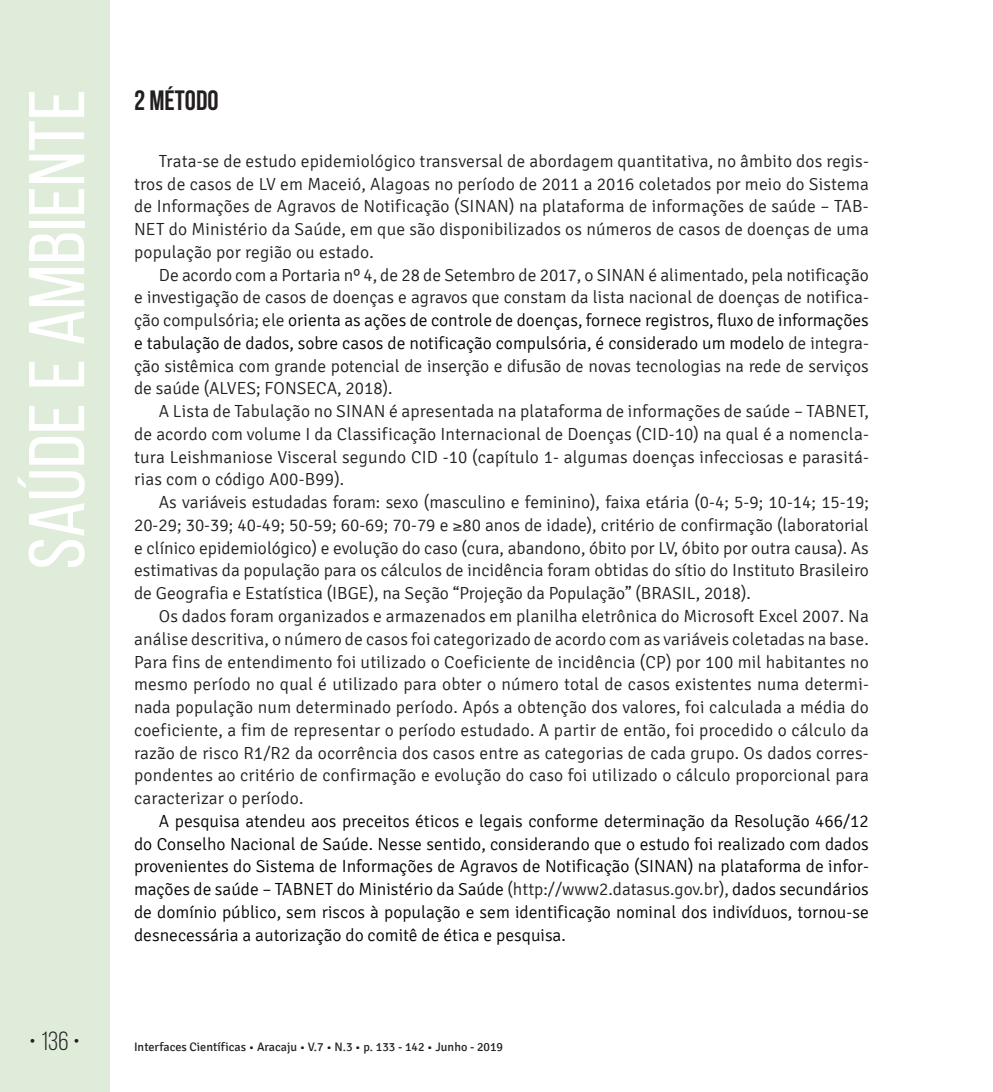
<style>
.page{position:relative;width:993px;height:1092px;background:#fff}
.page>*{position:absolute;margin:0;border:0;box-sizing:border-box;transform-origin:0 0}
.t1{font:78.75px "Bebas Neue";color:#fff;scale:1.09 1}
.t2{font:700 28px "Bebas Neue";color:#231f20}
.t3{font:26.25px "Bebas Neue";color:#231f20}
.t4{font:300 17.5px/22.8px "Signika";letter-spacing:.005em;color:#231f20;text-align:justify}
.t5{font:300 17.5px/22.8px "Signika";color:#040503;text-align:justify}
.t6{font:12.25px "Signika";color:#231f20}
.s1{color:#040503}
.s2{color:#231f20}
</style>
<div class="page">
<div style="left:0;top:0;width:109px;height:1091px;background:#deecd9"></div>
<h1 class="t1" style="left:14px;top:569px;width:442px;rotate:-90deg">Saúde e Ambiente</h1>
<h2 class="t2" style="left:134px;top:85px;width:86px">2 MÉTODO</h2>
<p class="t4" style="left:134px;top:150px;width:736px;text-indent:25px">Trata-se de estudo epidemiológico transversal de abordagem quantitativa, no âmbito dos regis&shy;tros de casos de LV em Maceió, Alagoas no período de 2011 a 2016 coletados por meio do Sistema de Informações de Agravos de Notificação (SINAN) na plataforma de informações de saúde – TAB-NET do Ministério da Saúde, em que são disponibilizados os números de casos de doenças de uma população por região ou estado.</p>
<p class="t4" style="left:134px;top:263px;width:736px;text-indent:25px">De acordo com a Portaria nº 4, de 28 de Setembro de 2017, o SINAN é alimentado, pela notificação e investigação de casos de doenças e agravos que constam da lista nacional de doenças de notifica&shy;ção compulsória; ele <span class="s1">orienta as ações de controle de doenças, fornece registros, fluxo de informações e tabulação de dados, sobre casos de notificação compulsória, é considerado um modelo</span> de integra&shy;ção sistêmica com grande potencial de inserção e difusão de novas tecnologias na rede de serviços de saúde (ALVES; FONSECA, 2018).</p>
<p class="t4" style="left:134px;top:400px;width:736px;text-indent:25px">A Lista de Tabulação no SINAN é apresentada na plataforma de informações de saúde – TABNET, de acordo com volume I da Classificação Internacional de Doenças (CID-10) na qual é a nomencla&shy;tura Leishmaniose Visceral segundo CID -10 (capítulo 1- algumas doenças infecciosas e parasitá&shy;rias com o código A00-B99).</p>
<p class="t4" style="left:134px;top:491px;width:736px;text-indent:25px">As variáveis estudadas foram: sexo (masculino e feminino), faixa etária (0-4; 5-9; 10-14; 15-19; 20-29; 30-39; 40-49; 50-59; 60-69; 70-79 e ≥80 anos de idade), critério de confirmação (laboratorial e clínico epidemiológico) e evolução do caso (cura, abandono, óbito por LV, óbito por outra causa). As estimativas da população para os cálculos de incidência foram obtidas do sítio do Instituto Brasileiro de Geografia e Estatística (IBGE), na Seção “Projeção da População” (BRASIL, 2018).</p>
<p class="t4" style="left:134px;top:605px;width:736px;text-indent:25px">Os dados foram organizados e armazenados em planilha eletrônica do Microsoft Excel 2007. Na análise descritiva, o número de casos foi categorizado de acordo com as variáveis coletadas na base.<br>Para fins de entendimento foi utilizado o Coeficiente de incidência (CP) por 100 mil habitantes no mesmo período no qual é utilizado para obter o número total de casos existentes numa determi&shy;nada população num determinado período. Após a obtenção dos valores, foi calculada a média do coeficiente, a fim de representar o período estudado. A partir de então, foi procedido o cálculo da razão de risco R1/R2 da ocorrência dos casos entre as categorias de cada grupo. Os dados corres&shy;pondentes ao critério de confirmação e evolução do caso foi utilizado o cálculo proporcional para caracterizar o período.</p>
<p class="t5" style="left:134px;top:809px;width:736px;text-indent:25px">A pesquisa atendeu aos preceitos éticos e legais conforme determinação da Resolução 466/12 do Conselho Nacional de Saúde. Nesse sentido, considerando que o estudo foi realizado com dados provenientes do Sistema de Informações de Agravos de Notificação (SINAN) na plataforma de infor&shy;mações de saúde – TABNET do Ministério da Saúde <span class="s2">(http://www2.datasus.gov.br),</span> dados secundários de domínio público, sem riscos à população e sem identificação nominal dos indivíduos, tornou-se desnecessária a autorização do comitê de ética e pesquisa.</p>
<h3 class="t3" style="left:29px;top:1026px;width:52px">• 136 •</h3>
<p class="t6" style="left:134px;top:1040px;width:370px">Interfaces Científicas • Aracaju • V.7 • N.3 • p. 133 - 142 • Junho - 2019</p>
</div>
